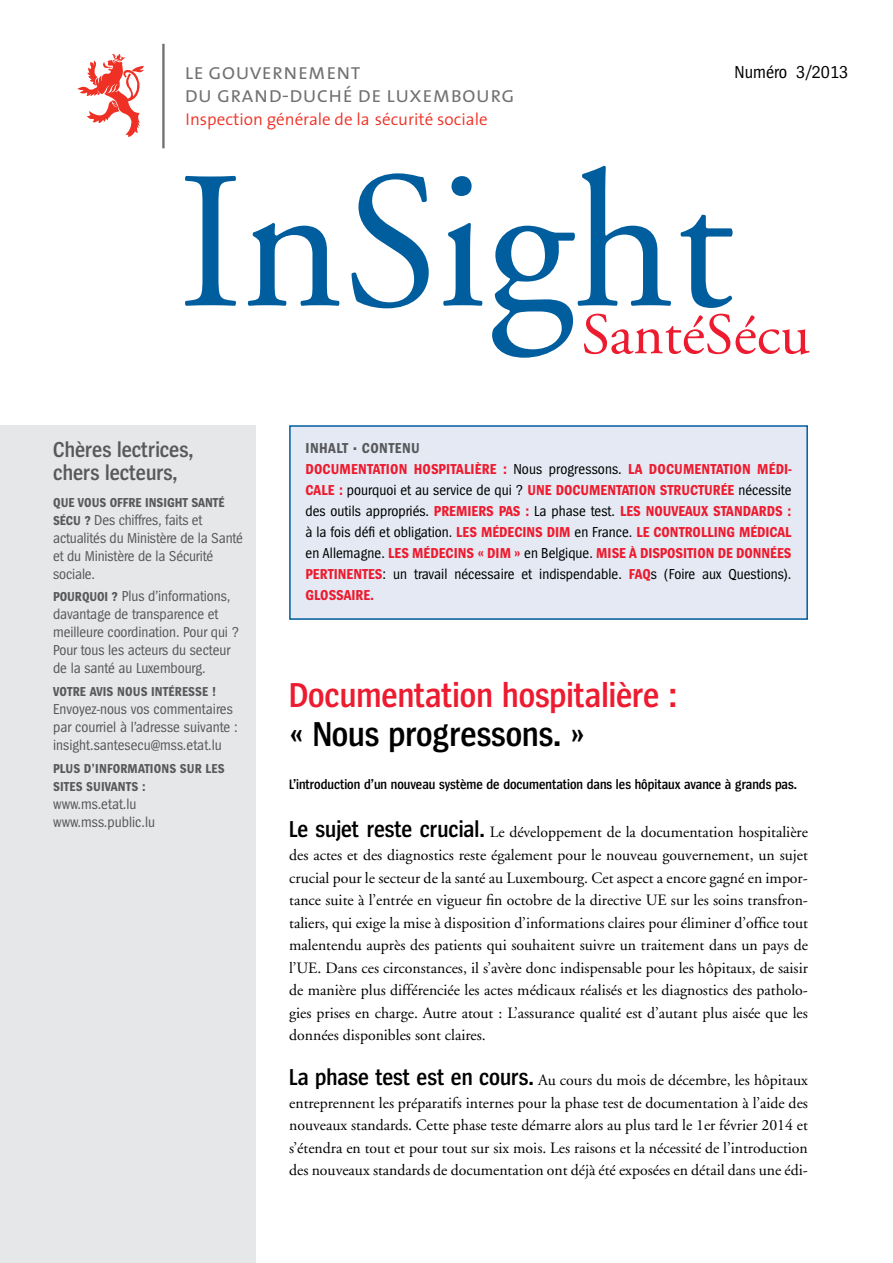
<style>
.page{position:relative;width:893px;height:1263px;background:#fff}
.page>*{position:absolute;margin:0;border:0;box-sizing:border-box;transform-origin:0 0}
.t1{font:195px "GG Garamond";color:#005e9e}
.t2{font:58.5px "GG Garamond";color:#ed1b2f}
.t3{font:600 36px "Spiegel Cd";color:#ed1b2f}
.t4{font:600 36px "Spiegel Cd";color:#000}
.t5{font:600 22.5px/22.5px "Spiegel Cd";color:#58595b}
.t6{font:22.5px "The Sans Semi Light Caps";color:#717073}
.t7{font:18px "Spiegel Cd";color:#000}
.t8{font:300 17.1px "The Sans";color:#ee3124}
.t9{font:15.75px/22.5px "GG Garamond";color:#000;text-align:justify}
.t10{font:15px/18px "Spiegel Cd";letter-spacing:-.005em;color:#58595b}
.t11{font:700 15px/21px "Spiegel Cd";color:#ed1b2f}
.t12{font:600 14.25px "Spiegel Cd";color:#000}
.t13{font:700 13.5px/18px "Spiegel Cd";letter-spacing:.01em;color:#58595b}
.s1{font-weight:700;font-size:13.5px}
.s2{color:#58595b}
.s3{font-weight:400;color:#000}
.s4{font-family:"Spiegel Cd";font-weight:600;font-size:24px}
</style>
<div class="page">
<hr style="left:162px;top:44px;width:3px;height:104px;background:#717073">
<svg style="left:78px;top:54px;width:66px;height:83px"></svg>
<div style="left:0;top:425px;width:255px;height:838px;background:#e6e7e8"></div>
<div style="left:290px;top:426px;width:517px;height:193px;background:#e4e9f3"></div>
<div style="left:289px;top:425px;width:519px;height:195px;border:2px solid #005e9e"></div>
<h3 class="t6" style="left:184px;top:52px;width:178px">le gouvernement</h3>
<p class="t8" style="left:186px;top:105px;width:304px">Inspection générale de la sécurité sociale</p>
<h3 class="t6" style="left:184px;top:76px;width:332px">du grand-duché de luxembourg</h3>
<p class="t7" style="left:735px;top:63px;width:115px">Numéro 3/2013</p>
<h1 class="t1" style="left:178px;top:128px;width:558px">InSight</h1>
<h2 class="t2" style="left:581px;top:300px;width:230px">SantéSécu</h2>
<h3 class="t5" style="left:53px;top:439px;width:142px">Chères lectrices, chers lecteurs,</h3>
<p class="t13" style="left:53px;top:494px;width:173px">QUE VOUS OFFRE INSIGHT SANTÉ</p>
<p class="t10" style="left:53px;top:511px;width:191px"><span class="s1">SÉCU ?</span> Des chiffres, faits et actualités du Ministère de la Santé et du Ministère de la Sécurité sociale.</p>
<p class="t10" style="left:53px;top:588px;width:188px"><span class="s1">POURQUOI ?</span> Plus d’informations, davantage de transparence et meilleure coordination. Pour qui ?<br>Pour tous les acteurs du secteur de la santé au Luxembourg.</p>
<p class="t13" style="left:53px;top:683px;width:165px">VOTRE AVIS NOUS INTÉRESSE !</p>
<p class="t10" style="left:53px;top:700px;width:186px">Envoyez-nous vos commentaires par courriel à l’adresse suivante : insight.santesecu@mss.etat.lu</p>
<p class="t13" style="left:53px;top:759px;width:173px">PLUS D’INFORMATIONS SUR LES<br>SITES SUIVANTS :</p>
<p class="t10" style="left:53px;top:795px;width:103px">www.ms.etat.lu www.mss.public.lu</p>
<h3 class="t5" style="left:53px;top:439px;width:141px">Liebe Leserinnen und Leser,</h3>
<p class="t13" style="left:53px;top:494px;width:184px">WAS BIETET INSIGHT SANTÉ SÉCU?</p>
<p class="t10" style="left:53px;top:511px;width:189px">Zahlen, Fakten, News aus dem So&shy;zial- und Gesundheitsministerium.</p>
<p class="t10" style="left:53px;top:552px;width:162px"><span class="s1">WARUM?</span> Mehr Einblick, mehr</p>
<p class="t10" style="left:53px;top:588px;width:189px">nierung. Für Wen? Für alle Akteure</p>
<p class="t10" style="left:60px;top:606px;width:186px">es luxemburgischen Gesundheits-</p>
<p class="t10" style="left:53px;top:624px;width:46px">wesens.</p>
<p class="t13" style="left:53px;top:647px;width:178px">LESERMEINUNGEN ERWÜNSCHT?</p>
<p class="t10" style="left:53px;top:664px;width:174px">Unbedingt, bitte per E-Mail: insight.santesecu@mss.etat.lu</p>
<p class="t13" style="left:53px;top:716px;width:169px">WEITERE WEB-INFORMATIONEN:</p>
<p class="t10" style="left:53px;top:733px;width:103px">www.ms.etat.lu www.mss.public.lu</p>
<p class="t11" style="left:305px;top:438px;width:488px"><span class="s2">INHALT · CONTENU<br></span>DOCUMENTATION HOSPITALIÈRE : <span class="s3">Nous progressons.</span> LA DOCUMENTATION MÉDI-CALE : <span class="s3">pourquoi et au service de qui ?</span> UNE DOCUMENTATION STRUCTURÉE <span class="s3">nécessite des outils appropriés.</span> PREMIERS PAS : <span class="s3">La phase test.</span> LES NOUVEAUX STANDARDS : <span class="s3">à la fois défi et obligation.</span> LES MÉDECINS DIM <span class="s3">en France.</span> LE CONTROLLING MÉDICAL <span class="s3">en Allemagne.</span> LES MÉDECINS « DIM » <span class="s3">en Belgique.</span> MISE À DISPOSITION DE DONNÉES PERTINENTES<span class="s3">: un travail nécessaire et indispendable.</span> FAQ<span class="s3">s (Foire aux Questions).<br></span>GLOSSAIRE.</p>
<h3 class="t3" style="left:289px;top:677px;width:389px">Documentation hospitalière :</h3>
<h3 class="t4" style="left:289px;top:716px;width:298px">« Nous progressons. »</h3>
<p class="t12" style="left:289px;top:778px;width:509px">L’introduction d’un nouveau système de documentation dans les hôpitaux avance à grands pas.</p>
<p class="t9" style="left:289px;top:821px;width:520px"><span class="s4">Le sujet reste crucial.</span> Le développement de la documentation hospitalière des actes et des diagnostics reste également pour le nouveau gouvernement, un sujet crucial pour le secteur de la santé au Luxembourg. Cet aspect a encore gagné en impor&shy;tance suite à l’entrée en vigueur fin octobre de la directive UE sur les soins transfron&shy;taliers, qui exige la mise à disposition d’informations claires pour éliminer d’office tout malentendu auprès des patients qui souhaitent suivre un traitement dans un pays de l’UE. Dans ces circonstances, il s’avère donc indispensable pour les hôpitaux, de saisir de manière plus différenciée les actes médicaux réalisés et les diagnostics des patholo&shy;gies prises en charge. Autre atout : L’assurance qualité est d’autant plus aisée que les données disponibles sont claires.</p>
<p class="t9" style="left:289px;top:1069px;width:520px"><span class="s4">La phase test est en cours.</span> Au cours du mois de décembre, les hôpitaux entreprennent les préparatifs internes pour la phase test de documentation à l’aide des nouveaux standards. Cette phase teste démarre alors au plus tard le 1er février 2014 et s’étendra en tout et pour tout sur six mois. Les raisons et la nécessité de l’introduction des nouveaux standards de documentation ont déjà été exposées en détail dans une édi-</p>
</div>
